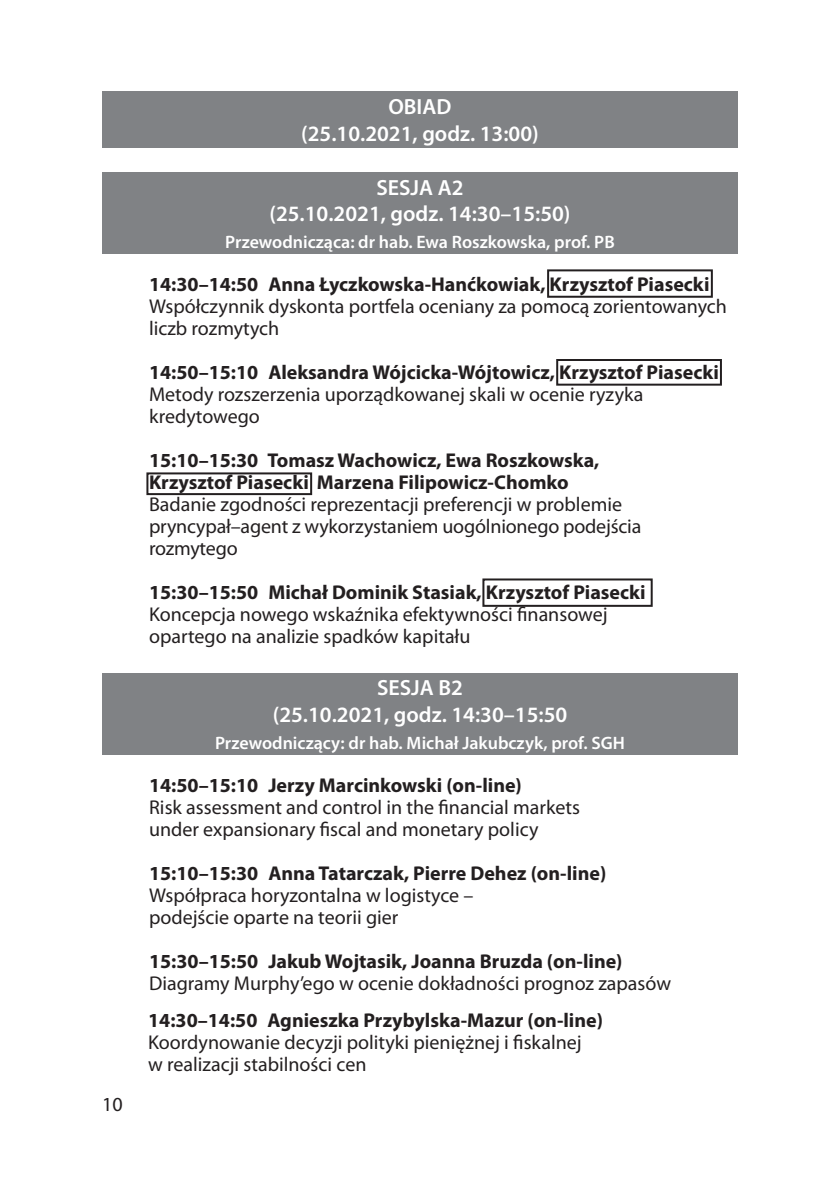
<style>
.page{position:relative;width:840px;height:1191px;background:#fff}
.page>*{position:absolute;margin:0;border:0;box-sizing:border-box;transform-origin:0 0}
.t1{font:600 22px/26.4px "Myriad Pro";color:#fff;text-align:center}
.t2{font:20px/22px "Myriad Pro";color:#231f20}
.t3{font:700 20px/22px "Myriad Pro";color:#231f20}
.t4{font:600 18px "Myriad Pro";color:#fff}
</style>
<div class="page">
<div style="left:102px;top:91px;width:635px;height:56px;background:#808285"></div>
<div style="left:102px;top:172px;width:635px;height:82px;background:#808285"></div>
<div style="left:102px;top:673px;width:635px;height:81px;background:#808285"></div>
<div style="left:547px;top:269px;width:165px;height:29px;border:2px solid #231f20"></div>
<div style="left:146px;top:472px;width:166px;height:23px;border:2px solid #231f20"></div>
<div style="left:556px;top:359px;width:165px;height:27px;border:2px solid #231f20"></div>
<div style="left:482px;top:578px;width:170px;height:29px;border:2px solid #231f20"></div>
<p class="t2" style="left:102px;top:1093px;width:22px">10</p>
<p class="t1" style="left:301px;top:93px;width:239px">OBIAD<br>(25.10.2021, godz. 13:00)</p>
<p class="t1" style="left:269px;top:173px;width:302px">SESJA A2<br>(25.10.2021, godz. 14:30–15:50)</p>
<p class="t4" style="left:225px;top:231px;width:390px">Przewodnicząca: dr hab. Ewa Roszkowska, prof. PB</p>
<p class="t3" style="left:149px;top:273px;width:561px">14:30–14:50 Anna Łyczkowska-Hanćkowiak, Krzysztof Piasecki</p>
<p class="t2" style="left:149px;top:295px;width:579px">Współczynnik dyskonta portfela oceniany za pomocą zorientowanych liczb rozmytych</p>
<p class="t3" style="left:149px;top:361px;width:571px">14:50–15:10 Aleksandra Wójcicka-Wójtowicz, Krzysztof Piasecki</p>
<p class="t2" style="left:149px;top:383px;width:495px">Metody rozszerzenia uporządkowanej skali w ocenie ryzyka kredytowego</p>
<p class="t3" style="left:149px;top:449px;width:451px">15:10–15:30 Tomasz Wachowicz, Ewa Roszkowska,<br>Krzysztof Piasecki Marzena Filipowicz-Chomko</p>
<p class="t2" style="left:149px;top:493px;width:493px">Badanie zgodności reprezentacji preferencji w problemie pryncypał–agent z wykorzystaniem uogólnionego podejścia rozmytego</p>
<p class="t3" style="left:149px;top:581px;width:498px">15:30–15:50 Michał Dominik Stasiak, Krzysztof Piasecki</p>
<p class="t2" style="left:149px;top:603px;width:460px">Koncepcja nowego wskaźnika efektywności finansowej opartego na analizie spadków kapitału</p>
<p class="t1" style="left:272px;top:674px;width:296px">SESJA B2<br>(25.10.2021, godz. 14:30–15:50</p>
<p class="t4" style="left:215px;top:731px;width:411px">Przewodniczący: dr hab. Michał Jakubczyk, prof. SGH</p>
<p class="t3" style="left:149px;top:773px;width:374px">14:50–15:10 Jerzy Marcinkowski (on-line)</p>
<p class="t2" style="left:149px;top:795px;width:432px">Risk assessment and control in the financial markets under expansionary fiscal and monetary policy</p>
<p class="t3" style="left:149px;top:861px;width:458px">15:10–15:30 Anna Tatarczak, Pierre Dehez (on-line)</p>
<p class="t2" style="left:149px;top:883px;width:326px">Współpraca horyzontalna w logistyce – podejście oparte na teorii gier</p>
<p class="t3" style="left:149px;top:949px;width:475px">15:30–15:50 Jakub Wojtasik, Joanna Bruzda (on-line)</p>
<p class="t2" style="left:149px;top:971px;width:523px">Diagramy Murphy’ego w ocenie dokładności prognoz zapasów</p>
<p class="t3" style="left:148px;top:1008px;width:456px">14:30–14:50 Agnieszka Przybylska-Mazur (on-line)</p>
<p class="t2" style="left:148px;top:1030px;width:435px">Koordynowanie decyzji polityki pieniężnej i fiskalnej w realizacji stabilności cen</p>
</div>
